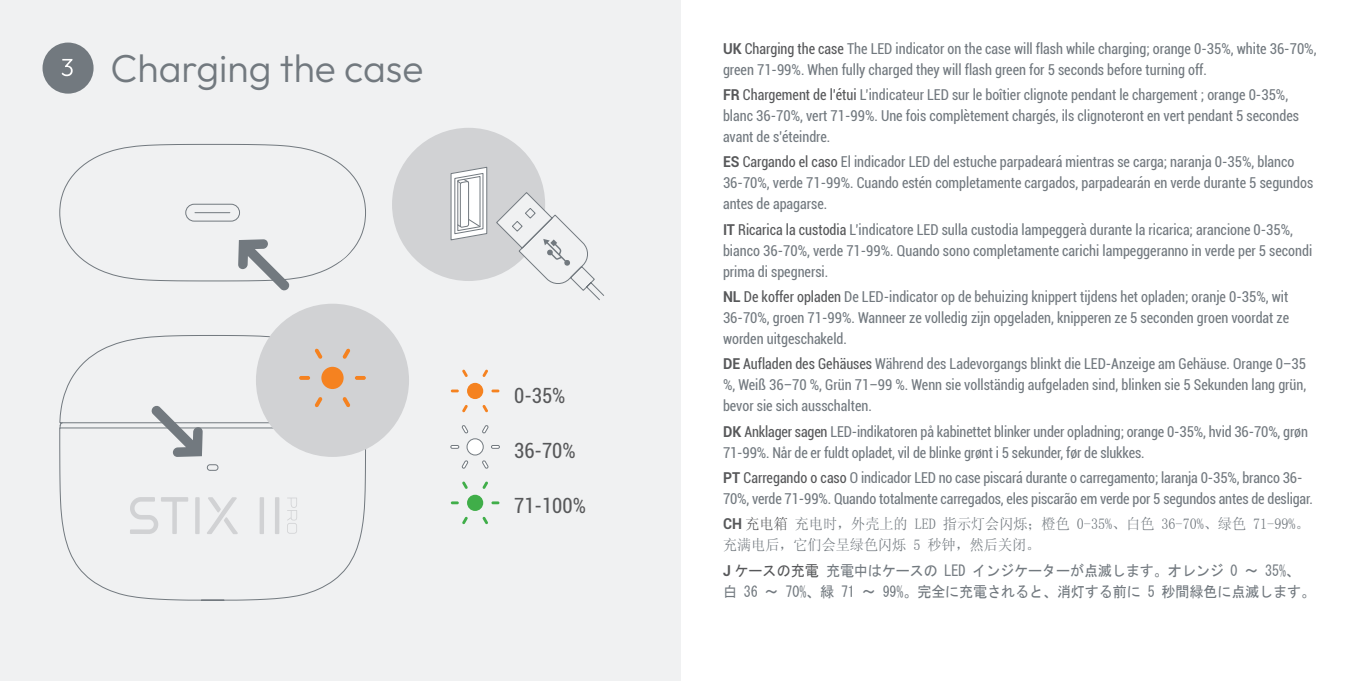
<style>
.page{position:relative;width:1361px;height:681px;background:#fff}
.page>*{position:absolute;margin:0;border:0;box-sizing:border-box;transform-origin:0 0}
.t1{font:300 39px "Outfit";color:#72797f}
.t2{font:condensed 21px "Roboto";color:#57585a;scale:.94 1}
.t3{font:condensed 15px/21px "Roboto";color:#72797f;scale:.94 1}
.t4{font:15px/21px "MS Gothic";letter-spacing:-.01em;color:#72797f;scale:.94 1}
.t5{font:15px/21px "Sim Sun";color:#72797f;scale:.94 1}
.s1{font-weight:700;font-stretch:normal;color:#57585a}
.s2{color:#57585a}
.s3{font-family:"Roboto";font-weight:700;color:#57585a}
</style>
<div class="page">
<div style="left:0;top:0;width:680px;height:680px;background:#f0f1f2"></div>
<svg style="left:59px;top:335px;width:307px;height:265px"></svg>
<svg style="left:207px;top:464px;width:11px;height:6px"></svg>
<svg style="left:59px;top:144px;width:307px;height:137px"></svg>
<div style="left:256px;top:303px;width:153px;height:153px;background:#d1d2d4;border-radius:50%"></div>
<svg style="left:299px;top:376px;width:11px;height:3px"></svg>
<svg style="left:355px;top:376px;width:11px;height:3px"></svg>
<svg style="left:342px;top:348px;width:8px;height:11px"></svg>
<svg style="left:314px;top:348px;width:8px;height:11px"></svg>
<div style="left:321px;top:366px;width:23px;height:23px;background:#f58220;border-radius:50%"></div>
<svg style="left:451px;top:389px;width:8px;height:3px"></svg>
<svg style="left:491px;top:389px;width:8px;height:3px"></svg>
<svg style="left:462px;top:405px;width:6px;height:7px"></svg>
<svg style="left:482px;top:369px;width:6px;height:8px"></svg>
<svg style="left:482px;top:405px;width:6px;height:7px"></svg>
<svg style="left:462px;top:369px;width:6px;height:8px"></svg>
<div style="left:467px;top:382px;width:16px;height:17px;background:#f58220;border-radius:50%"></div>
<svg style="left:450px;top:445px;width:9px;height:3px"></svg>
<svg style="left:491px;top:445px;width:9px;height:3px"></svg>
<svg style="left:462px;top:460px;width:6px;height:8px"></svg>
<svg style="left:482px;top:425px;width:6px;height:8px"></svg>
<svg style="left:482px;top:460px;width:7px;height:9px"></svg>
<svg style="left:461px;top:425px;width:7px;height:8px"></svg>
<div style="left:467px;top:438px;width:16px;height:17px;background:#fff;border-radius:50%"></div>
<div style="left:467px;top:438px;width:16px;height:17px;border:1px solid #72797f;border-radius:50%"></div>
<svg style="left:451px;top:501px;width:8px;height:3px"></svg>
<svg style="left:491px;top:501px;width:8px;height:3px"></svg>
<svg style="left:462px;top:516px;width:6px;height:8px"></svg>
<svg style="left:482px;top:481px;width:6px;height:8px"></svg>
<svg style="left:482px;top:516px;width:6px;height:8px"></svg>
<svg style="left:462px;top:481px;width:6px;height:8px"></svg>
<div style="left:467px;top:494px;width:16px;height:16px;background:#40ae49;border-radius:50%"></div>
<svg style="left:223px;top:239px;width:132px;height:52px"></svg>
<svg style="left:60px;top:396px;width:306px;height:61px"></svg>
<div style="left:392px;top:128px;width:153px;height:153px;background:#d1d2d4;border-radius:50%"></div>
<svg style="left:450px;top:167px;width:37px;height:73px"></svg>
<svg style="left:496px;top:192px;width:108px;height:108px"></svg>
<div style="left:43px;top:43px;width:51px;height:51px;background:#72797f;border-radius:50%"></div>
<svg style="left:62px;top:59px;width:11px;height:17px"></svg>
<svg style="left:130px;top:497px;width:58px;height:37px"></svg>
<div style="left:195px;top:497px;width:5px;height:37px;background:#d1d2d4"></div>
<hr style="left:260px;top:497px;width:4px;height:37px;background:#d1d2d4">
<hr style="left:275px;top:497px;width:4px;height:37px;background:#d1d2d4">
<svg style="left:207px;top:497px;width:31px;height:37px"></svg>
<svg style="left:287px;top:497px;width:10px;height:36px"></svg>
<p class="t1" style="left:111px;top:46px;width:314px">Charging the case</p>
<p class="t2" style="left:514px;top:380px;width:56px">0-35%</p>
<p class="t2" style="left:514px;top:435px;width:67px">36-70%</p>
<p class="t2" style="left:514px;top:490px;width:78px">71-100%</p>
<p class="t3" style="left:723px;top:37px;width:633px"><span class="s1">UK</span> <span class="s2">Charging the case</span> The LED indicator on the case will flash while charging; orange 0-35%, white 36-70%, green 71-99%. When fully charged they will flash green for 5 seconds before turning off.</p>
<p class="t3" style="left:723px;top:84px;width:614px"><span class="s1">FR</span> <span class="s2">Chargement de l’étui</span> L’indicateur LED sur le boîtier clignote pendant le chargement ; orange 0-35%, blanc 36-70%, vert 71-99%. Une fois complètement chargés, ils clignoteront en vert pendant 5 secondes avant de s’éteindre.</p>
<p class="t3" style="left:723px;top:151px;width:629px"><span class="s1">ES</span> <span class="s2">Cargando el caso</span> El indicador LED del estuche parpadeará mientras se carga; naranja 0-35%, blanco<br>36-70%, verde 71-99%. Cuando estén completamente cargados, parpadearán en verde durante 5 segundos antes de apagarse.</p>
<p class="t3" style="left:723px;top:218px;width:628px"><span class="s1">IT</span> <span class="s2">Ricarica la custodia</span> L’indicatore LED sulla custodia lampeggerà durante la ricarica; arancione 0-35%, bianco 36-70%, verde 71-99%. Quando sono completamente carichi lampeggeranno in verde per 5 secondi prima di spegnersi.</p>
<p class="t3" style="left:723px;top:285px;width:604px;text-align:justify"><span class="s1">NL</span> <span class="s2">De koffer opladen</span> De LED-indicator op de behuizing knippert tijdens het opladen; oranje 0-35%, wit 36-70%, groen 71-99%. Wanneer ze volledig zijn opgeladen, knipperen ze 5 seconden groen voordat ze worden uitgeschakeld.</p>
<p class="t3" style="left:723px;top:353px;width:622px;text-align:justify"><span class="s1">DE</span> <span class="s2">Aufladen des Gehäuses</span> Während des Ladevorgangs blinkt die LED-Anzeige am Gehäuse. Orange 0–35 %, Weiß 36–70 %, Grün 71–99 %. Wenn sie vollständig aufgeladen sind, blinken sie 5 Sekunden lang grün, bevor sie sich ausschalten.</p>
<p class="t3" style="left:723px;top:420px;width:624px"><span class="s1">DK</span> <span class="s2">Anklager sagen</span> LED-indikatoren på kabinettet blinker under opladning; orange 0-35%, hvid 36-70%, grøn<br>71-99%. Når de er fuldt opladet, vil de blinke grønt i 5 sekunder, før de slukkes.</p>
<p class="t3" style="left:723px;top:466px;width:629px"><span class="s1">PT</span> <span class="s2">Carregando o caso</span> O indicador LED no case piscará durante o carregamento; laranja 0-35%, branco 36-<br>70%, verde 71-99%. Quando totalmente carregados, eles piscarão em verde por 5 segundos antes de desligar.</p>
<p class="t5" style="left:723px;top:513px;width:625px"><span class="s3">CH</span> <span class="s2">充电箱</span>充电时，外壳上的 LED 指示灯会闪烁；橙色 0-35%、白色 36-70%、绿色 71-99%。充满电后，它们会呈绿色闪烁 5 秒钟，然后关闭。</p>
<p class="t4" style="left:723px;top:559px;width:631px"><span class="s3">J</span> <span class="s2">ケースの充電</span>充電中はケースの LED インジケーターが点滅します。オレンジ 0 ～ 35%、白 36 ～ 70%、緑 71 ～ 99%。完全に充電されると、消灯する前に 5 秒間緑色に点滅します。</p>
</div>
